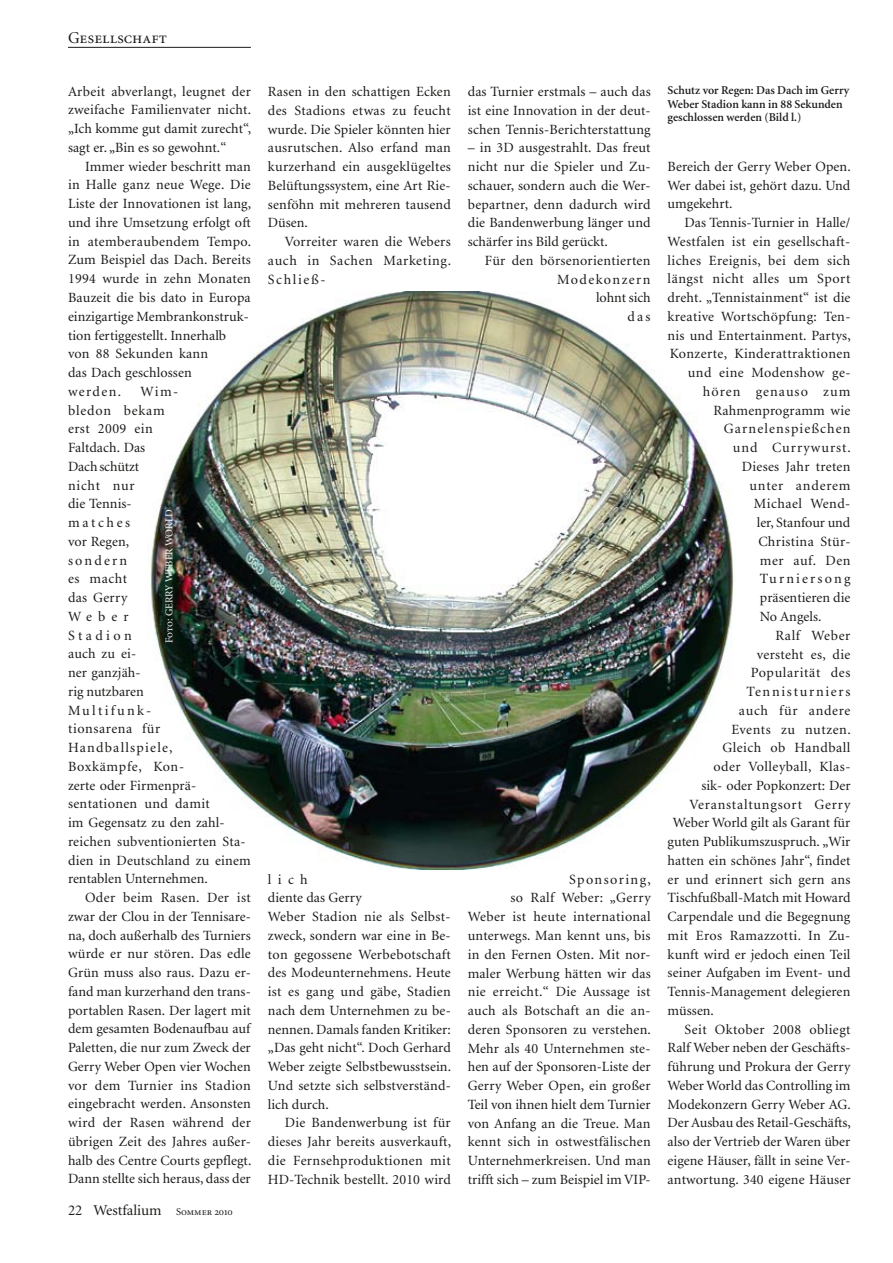
<style>
.page{position:relative;width:893px;height:1263px;background:#fff}
.page>*{position:absolute;margin:0;border:0;box-sizing:border-box;transform-origin:0 0}
.t1{font:16.5px "Minion Regular SC";color:#1a1a18}
.t2{font:15px "Minion";color:#1a1a18}
.t3{font:14.1px/18.8px "Minion";letter-spacing:.01em;color:#1a1a18;text-align:justify}
.t4{font:14.1px "Minion";letter-spacing:.03em;color:#1a1a18}
.t5{font:14.1px "Minion";letter-spacing:.035em;color:#1a1a18}
.t6{font:14.1px "Minion";letter-spacing:.055em;color:#1a1a18}
.t7{font:14.1px "Minion";letter-spacing:.04em;color:#1a1a18}
.t8{font:14.1px "Minion";letter-spacing:.05em;color:#1a1a18}
.t9{font:14.1px "Minion";letter-spacing:.08em;color:#1a1a18}
.t10{font:14.1px "Minion";letter-spacing:.075em;color:#1a1a18}
.t11{font:14.1px "Minion";letter-spacing:.07em;color:#1a1a18}
.t12{font:14.1px "Minion";letter-spacing:.045em;color:#1a1a18}
.t13{font:14.1px "Minion";letter-spacing:.12em;color:#1a1a18}
.t14{font:14.1px "Minion";letter-spacing:.155em;color:#1a1a18}
.t15{font:600 12px/13.5px "Minion";color:#1a1a18}
.t16{font:10.5px "Minion Regular SC";color:#fff}
.s1{font-family:"Minion Regular SC";font-size:10.5px}
</style>
<div class="page">
<hr style="left:68px;top:47px;width:183px;height:1px;background:#1a1a18">
<img style="left:150px;top:291px;width:584px;height:578px">
<p class="t1" style="left:68px;top:30px;width:101px">Gesellschaft</p>
<p class="t3" style="left:68px;top:82px;width:185px">Arbeit abverlangt, leugnet der zweifache Familienvater nicht. „Ich komme gut damit zurecht“, sagt er. „Bin es so gewohnt.“</p>
<p class="t3" style="left:68px;top:157px;width:185px;text-align:left;text-indent:17px">Immer wieder beschritt man in Halle ganz neue Wege. Die<br>Liste der Innovationen ist lang, und ihre Umsetzung erfolgt oft in atemberaubendem Tempo.<br>Zum Beispiel das Dach. Bereits<br>1994 wurde in zehn Monaten<br>Bauzeit die bis dato in Europa einzigartige Membrankonstruk&shy;tion fertiggestellt. Innerhalb von 88 Sekunden kann<br>das Dach geschlossen<br>werden.</p>
<p class="t3" style="left:68px;top:382px;width:184px;text-align:left;text-indent:73px">Wim-<br>bledon bekam<br>erst 2009 ein<br>Faltdach. Das<br>Dach schützt<br>nicht nur<br>die Tennis-<br>matches<br>vor Regen,<br>sondern<br>es macht<br>das Gerry<br>Weber<br>Stadion<br>auch zu ei-<br>ner ganzjäh-<br>rig nutzbaren<br>Multifunk-<br>tionsarena für<br>Handballspiele,<br>Boxkämpfe, Kon-<br>zerte oder Firmenprä&shy;sentationen und damit<br>im Gegensatz zu den zahl&shy;reichen subventionierten Sta&shy;dien in Deutschland zu einem rentablen Unternehmen.</p>
<p class="t3" style="left:68px;top:889px;width:185px;text-indent:17px">Oder beim Rasen. Der ist zwar der Clou in der Tennisare&shy;na, doch außerhalb des Turniers würde er nur stören. Das edle Grün muss also raus. Dazu er&shy;fand man kurzerhand den trans&shy;portablen Rasen. Der lagert mit dem gesamten Bodenaufbau auf Paletten, die nur zum Zweck der Gerry Weber Open vier Wochen vor dem Turnier ins Stadion eingebracht werden. Ansonsten wird der Rasen während der übrigen Zeit des Jahres außer&shy;halb des Centre Courts gepflegt.<br>Dann stellte sich heraus, dass der</p>
<p class="t16" style="left:164px;top:643px;width:136px;rotate:-90deg">Foto: GERRY WEBER WORLD</p>
<p class="t2" style="left:68px;top:1202px;width:166px">22 Westfalium <span class="s1">Sommer 2010</span></p>
<p class="t3" style="left:268px;top:83px;width:184px">Rasen in den schattigen Ecken des Stadions etwas zu feucht wurde. Die Spieler könnten hier ausrutschen. Also erfand man kurzerhand ein ausgeklügeltes Belüftungssystem, eine Art Rie&shy;senföhn mit mehreren tausend Düsen.</p>
<p class="t3" style="left:268px;top:233px;width:185px;text-indent:17px">Vorreiter waren die Webers auch in Sachen Marketing.<br>Schließ-</p>
<p class="t3" style="left:268px;top:870px;width:185px;text-align:left">lich<br>diente das Gerry<br>Weber Stadion nie als Selbst&shy;zweck, sondern war eine in Be&shy;ton gegossene Werbebotschaft des Modeunternehmens. Heute ist es gang und gäbe, Stadien nach dem Unternehmen zu be&shy;nennen. Damals fanden Kritiker: „Das geht nicht“. Doch Gerhard<br>Weber zeigte Selbstbewusstsein.<br>Und setzte sich selbstverständ&shy;lich durch.</p>
<p class="t3" style="left:268px;top:1114px;width:185px;text-indent:17px">Die Bandenwerbung ist für dieses Jahr bereits ausverkauft, die Fernsehproduktionen mit HD-Technik bestellt. 2010 wird</p>
<p class="t3" style="left:468px;top:83px;width:184px">das Turnier erstmals – auch das ist eine Innovation in der deut&shy;schen Tennis-Berichterstattung</p>
<p class="t3" style="left:468px;top:139px;width:184px">– in 3D ausgestrahlt. Das freut nicht nur die Spieler und Zu&shy;schauer, sondern auch die Wer&shy;bepartner, denn dadurch wird die Bandenwerbung länger und schärfer ins Bild gerückt.</p>
<p class="t3" style="left:485px;top:252px;width:167px;text-align:right">Für den börsenorientierten<br>Modekonzern<br>lohnt sich<br>das</p>
<p class="t3" style="left:468px;top:870px;width:185px;text-align:right">Sponsoring,<br>so Ralf Weber: „Gerry<br>Weber ist heute international unterwegs. Man kennt uns, bis in den Fernen Osten. Mit nor&shy;maler Werbung hätten wir das nie erreicht.“ Die Aussage ist auch als Botschaft an die an&shy;deren Sponsoren zu verstehen.<br>Mehr als 40 Unternehmen ste&shy;hen auf der Sponsoren-Liste der<br>Gerry Weber Open, ein großer<br>Teil von ihnen hielt dem Turnier von Anfang an die Treue. Man kennt sich in ostwestfälischen<br>Unternehmerkreisen. Und man trifft sich – zum Beispiel im VIP-</p>
<p class="t15" style="left:668px;top:84px;width:183px">Schutz vor Regen: Das Dach im Gerry<br>Weber Stadion kann in 88 Sekunden geschlossen werden (Bild l.)</p>
<p class="t3" style="left:668px;top:158px;width:185px">Bereich der Gerry Weber Open.<br>Wer dabei ist, gehört dazu. Und umgekehrt.</p>
<p class="t3" style="left:685px;top:214px;width:167px">Das Tennis-Turnier in Halle/</p>
<p class="t3" style="left:668px;top:233px;width:184px">Westfalen ist ein gesellschaft-</p>
<p class="t4" style="left:668px;top:253px;width:184px">liches Ereignis, bei dem sich</p>
<p class="t5" style="left:668px;top:272px;width:184px">längst nicht alles um Sport</p>
<p class="t3" style="left:668px;top:289px;width:184px">dreht. „Tennistainment“ ist die</p>
<p class="t3" style="left:668px;top:308px;width:184px">kreative Wortschöpfung: Ten-</p>
<p class="t3" style="left:668px;top:326px;width:185px">nis und Entertainment. Partys,</p>
<p class="t4" style="left:670px;top:347px;width:182px">Konzerte, Kinderattraktionen</p>
<p class="t4" style="left:688px;top:366px;width:164px">und eine Modenshow ge-</p>
<p class="t10" style="left:703px;top:384px;width:149px">hören genauso zum</p>
<p class="t3" style="left:713px;top:401px;width:139px">Rahmenprogramm wie</p>
<p class="t9" style="left:724px;top:422px;width:128px">Garnelenspießchen</p>
<p class="t11" style="left:733px;top:441px;width:119px">und Currywurst.</p>
<p class="t3" style="left:742px;top:458px;width:110px">Dieses Jahr treten</p>
<p class="t6" style="left:749px;top:478px;width:103px">unter anderem</p>
<p class="t5" style="left:754px;top:497px;width:98px">Michael Wend-</p>
<p class="t3" style="left:757px;top:514px;width:95px">ler, Stanfour und</p>
<p class="t3" style="left:758px;top:533px;width:94px">Christina Stür-</p>
<p class="t7" style="left:760px;top:553px;width:92px">mer auf. Den</p>
<p class="t14" style="left:760px;top:572px;width:92px">Turniersong</p>
<p class="t3" style="left:760px;top:589px;width:92px">präsentieren die</p>
<p class="t3" style="left:760px;top:608px;width:63px">No Angels.</p>
<p class="t8" style="left:775px;top:628px;width:77px">Ralf Weber</p>
<p class="t3" style="left:757px;top:645px;width:95px">versteht es, die</p>
<p class="t12" style="left:751px;top:666px;width:101px">Popularität des</p>
<p class="t13" style="left:746px;top:684px;width:106px">Tennisturniers</p>
<p class="t8" style="left:739px;top:703px;width:113px">auch für andere</p>
<p class="t7" style="left:731px;top:722px;width:121px">Events zu nutzen.</p>
<p class="t5" style="left:722px;top:741px;width:130px">Gleich ob Handball</p>
<p class="t4" style="left:713px;top:759px;width:139px">oder Volleyball, Klas-</p>
<p class="t3" style="left:701px;top:776px;width:151px">sik- oder Popkonzert: Der</p>
<p class="t6" style="left:689px;top:797px;width:163px">Veranstaltungsort Gerry</p>
<p class="t3" style="left:673px;top:814px;width:179px">Weber World gilt als Garant für</p>
<p class="t3" style="left:668px;top:833px;width:184px">guten Publikumszuspruch. „Wir</p>
<p class="t3" style="left:668px;top:851px;width:184px">hatten ein schönes Jahr“, findet</p>
<p class="t3" style="left:668px;top:870px;width:184px">er und erinnert sich gern ans</p>
<p class="t3" style="left:668px;top:889px;width:184px">Tischfußball-Match mit Howard</p>
<p class="t3" style="left:668px;top:908px;width:184px">Carpendale und die Begegnung</p>
<p class="t4" style="left:668px;top:928px;width:184px">mit Eros Ramazzotti. In Zu-</p>
<p class="t3" style="left:668px;top:945px;width:184px">kunft wird er jedoch einen Teil</p>
<p class="t3" style="left:668px;top:964px;width:184px">seiner Aufgaben im Event- und</p>
<p class="t3" style="left:668px;top:983px;width:184px">Tennis-Management delegieren</p>
<p class="t3" style="left:668px;top:1001px;width:48px">müssen.</p>
<p class="t4" style="left:685px;top:1022px;width:167px">Seit Oktober 2008 obliegt</p>
<p class="t3" style="left:668px;top:1039px;width:184px">Ralf Weber neben der Geschäfts-</p>
<p class="t3" style="left:668px;top:1058px;width:184px">führung und Prokura der Gerry</p>
<p class="t3" style="left:668px;top:1076px;width:184px">Weber World das Controlling im</p>
<p class="t3" style="left:668px;top:1095px;width:185px">Modekonzern Gerry Weber AG.</p>
<p class="t3" style="left:668px;top:1114px;width:185px">Der Ausbau des Retail-Geschäfts,</p>
<p class="t3" style="left:668px;top:1133px;width:184px">also der Vertrieb der Waren über</p>
<p class="t3" style="left:668px;top:1151px;width:184px">eigene Häuser, fällt in seine Ver-</p>
<p class="t3" style="left:668px;top:1170px;width:184px">antwortung. 340 eigene Häuser</p>
</div>
